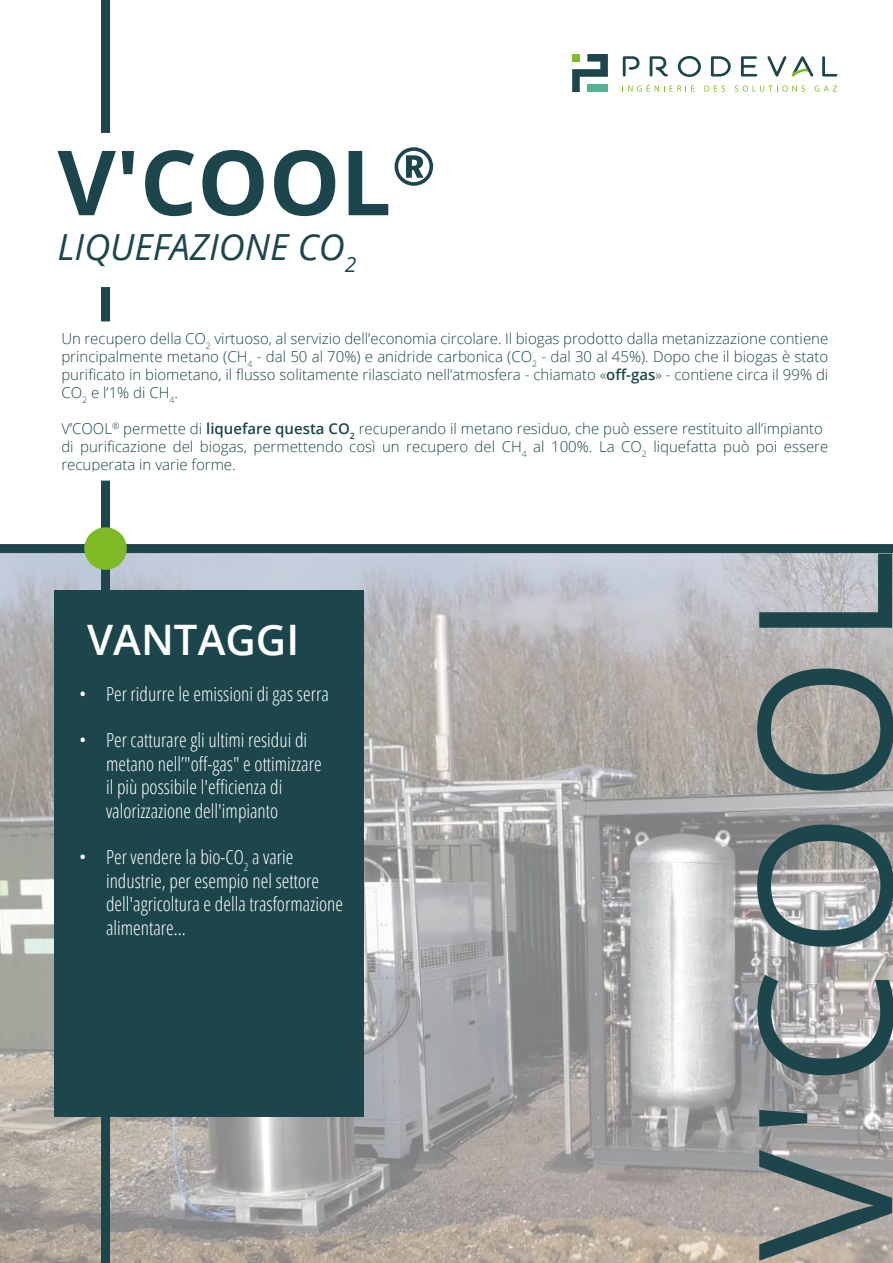
<style>
.page{position:relative;width:893px;height:1263px;background:#fff}
.page>*{position:absolute;margin:0;border:0;box-sizing:border-box;transform-origin:0 0}
.t1{font:186px "Open Sans";color:#1c464c}
.t2{font:700 90px "Open Sans";color:#1c464c}
.t3{font:600 42px "Open Sans";color:#fff}
.t4{font:italic 36px "Open Sans";color:#1c464c}
.t5{font:300 condensed 19.5px/23.4px "Open Sans";color:#fff}
.t6{font:300 15px/18px "Open Sans";color:#1c464c;text-align:justify}
.s1{font-weight:600}
</style>
<div class="page">
<img style="left:0;top:553px;width:893px;height:710px">
<svg style="left:623px;top:56px;width:16px;height:21px"></svg>
<svg style="left:650px;top:56px;width:18px;height:21px"></svg>
<svg style="left:678px;top:56px;width:23px;height:21px"></svg>
<svg style="left:711px;top:56px;width:20px;height:21px"></svg>
<svg style="left:741px;top:56px;width:16px;height:21px"></svg>
<svg style="left:822px;top:56px;width:15px;height:21px"></svg>
<svg style="left:767px;top:56px;width:46px;height:21px"></svg>
<svg style="left:622px;top:84px;width:73px;height:8px"></svg>
<svg style="left:704px;top:85px;width:21px;height:7px"></svg>
<svg style="left:735px;top:85px;width:70px;height:7px"></svg>
<svg style="left:814px;top:86px;width:23px;height:6px"></svg>
<svg style="left:572px;top:54px;width:36px;height:38px"></svg>
<div style="left:572px;top:54px;width:8px;height:8px;background:#80ba27"></div>
<div style="left:587px;top:84px;width:21px;height:8px;background:#51b68f"></div>
<div style="left:54px;top:590px;width:309px;height:526px;background:#1c464c"></div>
<div style="left:101px;top:0;width:9px;height:1263px;background:#1c464c"></div>
<div style="left:0;top:544px;width:893px;height:9px;background:#1c464c"></div>
<div style="left:57px;top:326px;width:776px;height:150px;background:#fff"></div>
<div style="left:53px;top:209px;width:729px;height:74px;background:#fff"></div>
<div style="left:84px;top:527px;width:43px;height:43px;background:#80ba27;border-radius:50%"></div>
<div style="left:53px;top:137px;width:607px;height:87px;background:#fff"></div>
<h2 class="t2" style="left:57px;top:119px;width:379px">V'COOL<sup>®</sup></h2>
<h3 class="t4" style="left:57px;top:222px;width:300px">LIQUEFAZIONE CO<sub>2</sub></h3>
<p class="t6" style="left:61px;top:329px;width:768px">Un recupero della CO<sub>2</sub> virtuoso, al servizio dell’economia circolare. Il biogas prodotto dalla metanizzazione contiene principalmente metano (CH<sub>4</sub> - dal 50 al 70%) e anidride carbonica (CO<sub>2</sub> - dal 30 al 45%). Dopo che il biogas è stato purificato in biometano, il flusso solitamente rilasciato nell’atmosfera - chiamato «<span class="s1">off-gas</span>» - contiene circa il 99% di CO<sub>2</sub> e l’1% di CH<sub>4</sub>.</p>
<p class="t6" style="left:61px;top:419px;width:768px;text-align:left">V’COOL<sup>®</sup> permette di <span class="s1">liquefare questa CO</span><sub>2</sub> recuperando il metano residuo, che può essere restituito all’impianto di purificazione del biogas, permettendo così un recupero del CH<sub>4</sub> al 100%. La CO<sub>2</sub> liquefatta può poi essere recuperata in varie forme.</p>
<h3 class="t3" style="left:87px;top:610px;width:214px">VANTAGGI</h3>
<h3 class="t5" style="left:79px;top:681px;width:251px">• Per ridurre le emissioni di gas serra</h3>
<h3 class="t5" style="left:106px;top:728px;width:217px;text-indent:-27px">• Per catturare gli ultimi residui di metano nell’"off-gas" e ottimizzare il più possibile l'efficienza di valorizzazione dell'impianto</h3>
<h3 class="t5" style="left:106px;top:845px;width:239px;text-indent:-27px">• Per vendere la bio-CO<sub>2</sub> a varie industrie, per esempio nel settore dell'agricoltura e della trasformazione alimentare...</h3>
<h1 class="t1" style="left:697px;top:1261px;width:713px;rotate:-90deg">V'COOL</h1>
</div>
